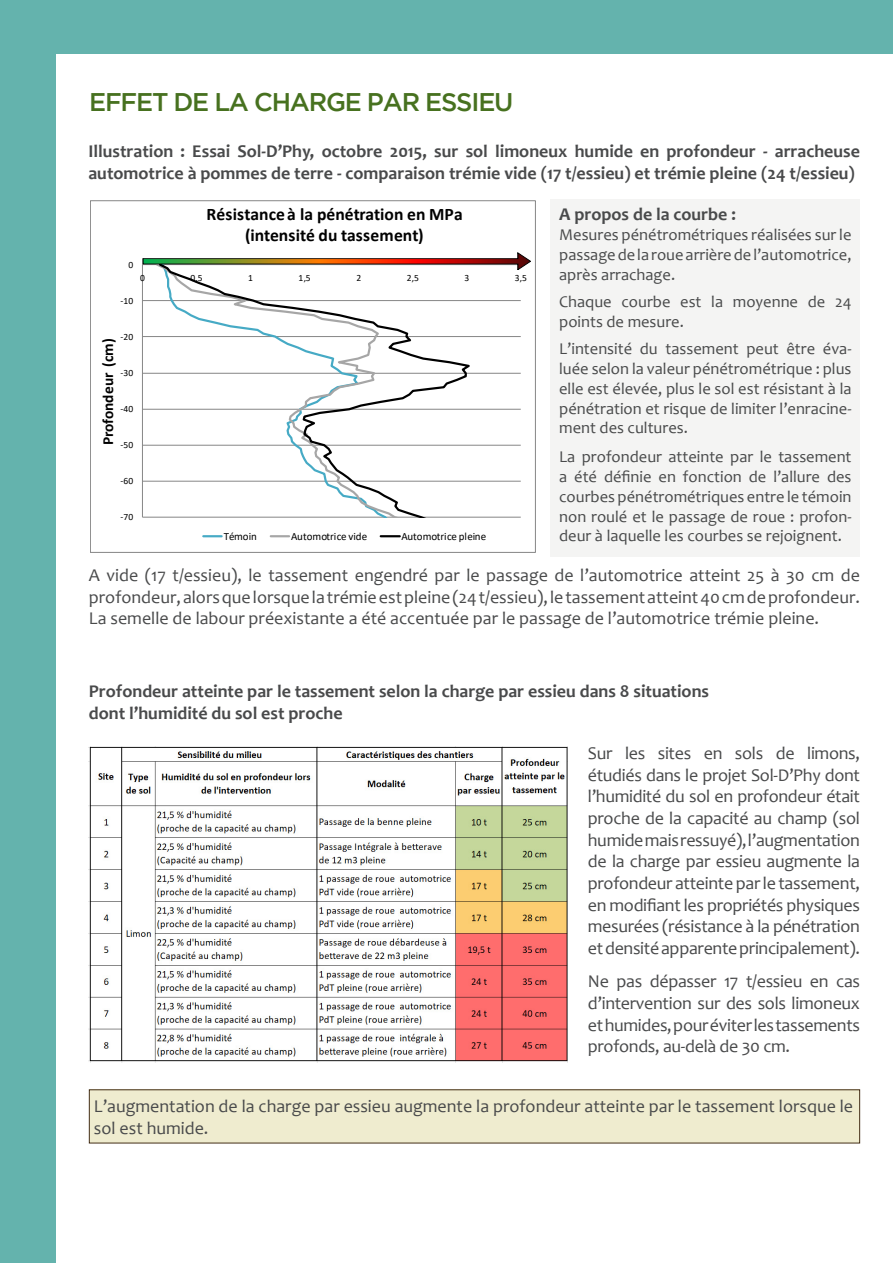
<style>
.page{position:relative;width:893px;height:1263px;background:#fff}
.page>*{position:absolute;margin:0;border:0;box-sizing:border-box;transform-origin:0 0}
.Grand_titre_Maj{font:500 25.5px "Gotham";letter-spacing:-.045em;color:#47711f}
.texte_courant{font:18px/21.6px "Candara";color:#494a4b;text-align:justify}
.texte_courant-2{font:700 18px/21.6px "Candara";color:#494a4b}
.t1{font:700 17.55px/21.3px "Calibri";letter-spacing:.005em;color:#000;text-align:center}
.texte_courant-3{font:16.5px/19.8px "Candara";color:#494a4b;text-align:justify}
.t2{font:700 15.45px "Calibri";letter-spacing:-.015em;color:#000}
.t3{font:10.95px "Calibri";color:#000}
.t4{font:9.6px "Calibri";letter-spacing:.03em;color:#000}
</style>
<div class="page">
<div style="left:0;top:0;width:55px;height:1263px;background:#64b3ad"></div>
<div style="left:2px;top:0;width:891px;height:53px;background:#64b3ad"></div>
<div style="left:551px;top:199px;width:309px;height:358px;background:#f4f4f3"></div>
<hr style="left:142px;top:517px;width:379px;height:1px;background:#868686">
<hr style="left:142px;top:481px;width:379px;height:1px;background:#868686">
<hr style="left:142px;top:445px;width:379px;height:1px;background:#868686">
<hr style="left:142px;top:409px;width:379px;height:1px;background:#868686">
<hr style="left:142px;top:373px;width:379px;height:1px;background:#868686">
<hr style="left:142px;top:336px;width:379px;height:1px;background:#868686">
<hr style="left:142px;top:300px;width:379px;height:1px;background:#868686">
<hr style="left:142px;top:265px;width:1px;height:252px;background:#868686">
<hr style="left:142px;top:264px;width:379px;height:1px;background:#868686">
<svg style="left:157px;top:270px;width:318px;height:247px"></svg>
<svg style="left:203px;top:535px;width:19px;height:2px"></svg>
<svg style="left:271px;top:535px;width:18px;height:2px"></svg>
<svg style="left:381px;top:535px;width:19px;height:2px"></svg>
<div style="left:90px;top:200px;width:446px;height:353px;border:1px solid #868686"></div>
<img style="left:88px;top:746px;width:480px;height:316px">
<div style="left:89px;top:1090px;width:771px;height:53px;background:#efeccf"></div>
<div style="left:89px;top:1089px;width:771px;height:54px;border:1px solid #442e17"></div>
<svg style="left:143px;top:252px;width:388px;height:18px"></svg>
<p class="Grand_titre_Maj" style="left:89px;top:87px;width:426px">EFFET DE LA CHARGE PAR ESSIEU</p>
<p class="texte_courant-2" style="left:88px;top:140px;width:773px">Illustration : Essai Sol-D’Phy, octobre 2015, sur sol limoneux humide en profondeur - arracheuse automotrice à pommes de terre - comparaison trémie vide (17 t/essieu) et trémie pleine (24 t/essieu)</p>
<p class="texte_courant-2" style="left:559px;top:204px;width:178px">A propos de la courbe :</p>
<p class="texte_courant-3" style="left:559px;top:225px;width:294px">Mesures pénétrométriques réalisées sur le passage de la roue arrière de l’automotrice, après arrachage.</p>
<p class="texte_courant-3" style="left:559px;top:292px;width:294px">Chaque courbe est la moyenne de 24 points de mesure.</p>
<p class="texte_courant-3" style="left:559px;top:339px;width:294px">L’intensité du tassement peut être éva&shy;luée selon la valeur pénétrométrique : plus elle est élevée, plus le sol est résistant à la pénétration et risque de limiter l’enracine&shy;ment des cultures.</p>
<p class="texte_courant-3" style="left:559px;top:447px;width:294px">La profondeur atteinte par le tassement a été définie en fonction de l’allure des courbes pénétrométriques entre le témoin non roulé et le passage de roue : profon&shy;deur à laquelle les courbes se rejoignent.</p>
<p class="texte_courant" style="left:89px;top:564px;width:773px">A vide (17 t/essieu), le tassement engendré par le passage de l’automotrice atteint 25 à 30 cm de profondeur, alors que lorsque la trémie est pleine (24 t/essieu), le tassement atteint 40 cm de profondeur.<br>La semelle de labour préexistante a été accentuée par le passage de l’automotrice trémie pleine.</p>
<p class="t1" style="left:206px;top:203px;width:258px">Résistance à la pénétration en MPa (intensité du tassement)</p>
<p class="t4" style="left:129px;top:258px;width:6px">0</p>
<p class="t4" style="left:140px;top:271px;width:6px">0</p>
<p class="t4" style="left:190px;top:271px;width:14px">0,5</p>
<p class="t4" style="left:248px;top:271px;width:6px">1</p>
<p class="t4" style="left:299px;top:271px;width:14px">1,5</p>
<p class="t4" style="left:356px;top:271px;width:6px">2</p>
<p class="t4" style="left:407px;top:271px;width:14px">2,5</p>
<p class="t4" style="left:464px;top:271px;width:6px">3</p>
<p class="t4" style="left:515px;top:271px;width:14px">3,5</p>
<p class="t4" style="left:121px;top:294px;width:14px">-10</p>
<p class="t4" style="left:121px;top:330px;width:14px">-20</p>
<p class="t2" style="left:97px;top:445px;width:108px;rotate:-90deg">Profondeur (cm)</p>
<p class="t4" style="left:121px;top:366px;width:14px">-30</p>
<p class="t4" style="left:121px;top:402px;width:14px">-40</p>
<p class="t4" style="left:121px;top:438px;width:14px">-50</p>
<p class="t4" style="left:121px;top:474px;width:14px">-60</p>
<p class="t4" style="left:121px;top:510px;width:14px">-70</p>
<p class="t3" style="left:224px;top:528px;width:34px">Témoin</p>
<p class="t3" style="left:291px;top:528px;width:77px">Automotrice vide</p>
<p class="t3" style="left:402px;top:528px;width:86px">Automotrice pleine</p>
<p class="texte_courant-2" style="left:89px;top:680px;width:622px">Profondeur atteinte par le tassement selon la charge par essieu dans 8 situations dont l’humidité du sol est proche</p>
<p class="texte_courant" style="left:588px;top:742px;width:274px">Sur les sites en sols de limons, étudiés dans le projet Sol-D’Phy dont l’humidité du sol en profondeur était proche de la capacité au champ (sol humide mais ressuyé), l’augmentation de la charge par essieu augmente la profondeur atteinte par le tassement, en modifiant les propriétés physiques mesurées (résistance à la pénétration et densité apparente principalement).</p>
<p class="texte_courant" style="left:588px;top:970px;width:274px">Ne pas dépasser 17 t/essieu en cas d’intervention sur des sols limoneux et humides, pour éviter les tassements profonds, au-delà de 30 cm.</p>
<p class="texte_courant" style="left:94px;top:1095px;width:761px">L’augmentation de la charge par essieu augmente la profondeur atteinte par le tassement lorsque le sol est humide.</p>
</div>
